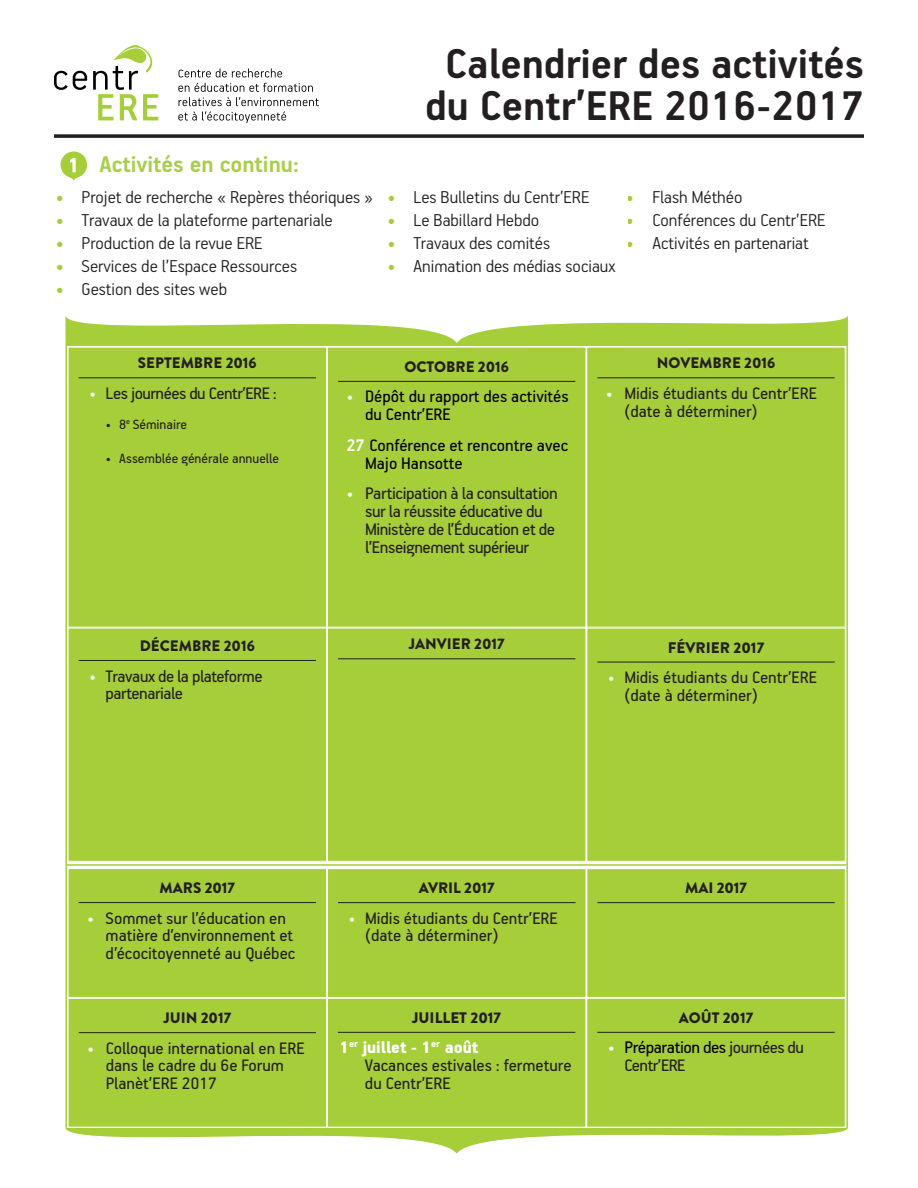
<style>
.page{position:relative;width:918px;height:1188px;background:#fff}
.page>*{position:absolute;margin:0;border:0;box-sizing:border-box;transform-origin:0 0}
.t1{font:700 46.5px/42.5px "PF Handbook Pro";color:#231f20;text-align:center}
.t2{font:700 25.5px "PF Handbook Pro";color:#a9ce49}
.t3{font:300 19.2px "PF Handbook Pro";color:#231f20}
.Contenu_-bullet{font:18.75px/17.9px "PF Handbook Pro";letter-spacing:-.02em;color:#231f20}
.Contenu_-numbering{font:18.75px "PF Handbook Pro";letter-spacing:-.02em;color:#000}
.Contenu_-bullet-2{font:18.6px/17.7px "PF Handbook Pro";color:#231f20}
.Contenu_-numbering-2{font:18.6px/17.7px "PF Handbook Pro";color:#231f20}
.Contenu_-bullet-3{font:18.6px/17.7px "PF Handbook Pro";color:#000}
.Contenu_-numbering-3{font:18.6px/17.7px "PF Handbook Pro";letter-spacing:-.025em;color:#231f20}
.Mois{font:900 15.3px "Brandon Grotesque";color:#231f20}
.Mois-2{font:900 15.15px "Brandon Grotesque";color:#231f20}
.Contenu_-numbering-4{font:15px "PF Handbook Pro";color:#231f20}
.s1{font-weight:900;color:#a6ce39}
.s2{font-size:18.75px;color:#fff}
.s3{font-weight:700;font-size:18.75px;color:#fff}
.s4{color:#fff}
.s5{font-weight:900;color:#fff}
.s6{font-size:18.6px;color:#231f20}
</style>
<div class="page">
<svg style="left:65px;top:1127px;width:784px;height:27px"></svg>
<svg style="left:65px;top:315px;width:783px;height:31px"></svg>
<svg style="left:54px;top:134px;width:810px;height:4px;background:#3b3839"></svg>
<svg style="left:61px;top:152px;width:26px;height:29px"></svg>
<div style="left:68px;top:347px;width:259px;height:280px;background:#a6ce39"></div>
<hr style="left:79px;top:378px;width:237px;height:1px;background:#231f20">
<div style="left:68px;top:347px;width:259px;height:281px;border:1px solid #fff"></div>
<div style="left:327px;top:347px;width:259px;height:280px;background:#a6ce39"></div>
<hr style="left:338px;top:381px;width:237px;height:1px;background:#231f20">
<div style="left:327px;top:347px;width:259px;height:281px;border:1px solid #fff"></div>
<div style="left:68px;top:628px;width:259px;height:233px;background:#a6ce39"></div>
<hr style="left:79px;top:660px;width:237px;height:1px;background:#231f20">
<div style="left:68px;top:628px;width:259px;height:234px;border:1px solid #fff"></div>
<div style="left:327px;top:628px;width:259px;height:233px;background:#a6ce39"></div>
<hr style="left:338px;top:659px;width:237px;height:1px;background:#231f20">
<div style="left:327px;top:628px;width:259px;height:234px;border:1px solid #fff"></div>
<div style="left:587px;top:628px;width:258px;height:233px;background:#a6ce39"></div>
<hr style="left:597px;top:662px;width:238px;height:1px;background:#231f20">
<div style="left:586px;top:628px;width:260px;height:234px;border:1px solid #fff"></div>
<svg style="left:54px;top:71px;width:33px;height:19px"></svg>
<svg style="left:93px;top:45px;width:65px;height:75px"></svg>
<svg style="left:179px;top:68px;width:103px;height:9px"></svg>
<svg style="left:178px;top:83px;width:141px;height:40px"></svg>
<hr style="left:67px;top:864px;width:779px;height:2px;background:#a6ce39">
<hr style="left:846px;top:346px;width:2px;height:782px;background:#a6ce39">
<hr style="left:65px;top:345px;width:2px;height:783px;background:#a6ce39">
<div style="left:68px;top:869px;width:259px;height:128px;background:#a6ce39"></div>
<hr style="left:79px;top:902px;width:237px;height:1px;background:#231f20">
<div style="left:68px;top:868px;width:259px;height:130px;border:1px solid #fff"></div>
<div style="left:328px;top:869px;width:258px;height:128px;background:#a6ce39"></div>
<hr style="left:338px;top:902px;width:237px;height:1px;background:#231f20">
<div style="left:327px;top:868px;width:259px;height:130px;border:1px solid #fff"></div>
<div style="left:587px;top:869px;width:258px;height:128px;background:#a6ce39"></div>
<hr style="left:597px;top:902px;width:238px;height:1px;background:#231f20">
<div style="left:586px;top:868px;width:260px;height:130px;border:1px solid #fff"></div>
<div style="left:68px;top:998px;width:259px;height:129px;background:#a6ce39"></div>
<hr style="left:79px;top:1032px;width:237px;height:1px;background:#231f20">
<div style="left:68px;top:998px;width:259px;height:130px;border:1px solid #fff"></div>
<div style="left:327px;top:998px;width:259px;height:129px;background:#a6ce39"></div>
<hr style="left:338px;top:1032px;width:237px;height:1px;background:#231f20">
<div style="left:327px;top:998px;width:259px;height:130px;border:1px solid #fff"></div>
<div style="left:587px;top:998px;width:258px;height:129px;background:#a6ce39"></div>
<hr style="left:597px;top:1032px;width:238px;height:1px;background:#231f20">
<div style="left:586px;top:998px;width:260px;height:130px;border:1px solid #fff"></div>
<div style="left:587px;top:347px;width:258px;height:280px;background:#a6ce39"></div>
<hr style="left:597px;top:378px;width:238px;height:1px;background:#231f20">
<div style="left:586px;top:347px;width:260px;height:281px;border:1px solid #fff"></div>
<h2 class="t2" style="left:99px;top:148px;width:201px">Activités en continu:</h2>
<p class="t3" style="left:56px;top:185px;width:319px"><span class="s1">•</span> Projet de recherche « Repères théoriques »</p>
<p class="t3" style="left:56px;top:208px;width:278px"><span class="s1">•</span> Travaux de la plateforme partenariale</p>
<p class="t3" style="left:56px;top:231px;width:208px"><span class="s1">•</span> Production de la revue ERE</p>
<p class="t3" style="left:56px;top:255px;width:242px"><span class="s1">•</span> Services de l’Espace Ressources</p>
<p class="t3" style="left:56px;top:278px;width:172px"><span class="s1">•</span> Gestion des sites web</p>
<p class="t1" style="left:425px;top:41px;width:440px">Calendrier des activités du Centr’ERE 2016-2017</p>
<p class="t3" style="left:388px;top:185px;width:203px"><span class="s1">•</span> Les Bulletins du Centr’ERE</p>
<p class="t3" style="left:388px;top:208px;width:153px"><span class="s1">•</span> Le Babillard Hebdo</p>
<p class="t3" style="left:388px;top:231px;width:164px"><span class="s1">•</span> Travaux des comités</p>
<p class="t3" style="left:388px;top:255px;width:229px"><span class="s1">•</span> Animation des médias sociaux</p>
<p class="t3" style="left:627px;top:185px;width:117px"><span class="s1">•</span> Flash Méthéo</p>
<p class="t3" style="left:627px;top:208px;width:200px"><span class="s1">•</span> Conférences du Centr’ERE</p>
<p class="t3" style="left:627px;top:231px;width:183px"><span class="s1">•</span> Activités en partenariat</p>
<p class="Mois-2" style="left:138px;top:352px;width:120px">SEPTEMBRE 2016</p>
<p class="Contenu_-numbering-3" style="left:89px;top:384px;width:189px"><span class="s2">•</span> Les journées du Centr’ERE :</p>
<p class="Contenu_-numbering-4" style="left:106px;top:416px;width:83px">• 8<sup>e</sup> Séminaire</p>
<p class="Contenu_-numbering-4" style="left:106px;top:449px;width:175px">• Assemblée générale annuelle</p>
<p class="Mois-2" style="left:140px;top:635px;width:117px">DÉCEMBRE 2016</p>
<p class="Contenu_-numbering-3" style="left:106px;top:666px;width:158px;text-indent:-17px"><span class="s2">•</span> Travaux de la plateforme partenariale</p>
<p class="Mois-2" style="left:404px;top:356px;width:106px">OCTOBRE 2016</p>
<p class="Contenu_-bullet-3" style="left:365px;top:387px;width:205px;text-indent:-18px"><span class="s2">•</span> Dépôt du rapport des activités du Centr’ERE</p>
<p class="Contenu_-bullet-3" style="left:365px;top:436px;width:205px;text-indent:-18px"><span class="s3">27</span> Conférence et rencontre avec<br>Majo Hansotte</p>
<p class="Contenu_-bullet" style="left:365px;top:484px;width:194px;text-indent:-18px"><span class="s4">•</span> Participation à la consultation sur la réussite éducative du<br>Ministère de l’Éducation et de l’Enseignement supérieur</p>
<p class="Mois-2" style="left:657px;top:352px;width:120px">NOVEMBRE 2016</p>
<p class="Contenu_-bullet-2" style="left:624px;top:384px;width:194px;text-indent:-18px"><span class="s2">•</span> Midis étudiants du Centr’ERE (date à déterminer)</p>
<p class="Mois-2" style="left:409px;top:633px;width:98px">JANVIER 2017</p>
<p class="Mois" style="left:668px;top:636px;width:98px">FÉVRIER 2017</p>
<p class="Contenu_-numbering-2" style="left:624px;top:668px;width:194px;text-indent:-17px"><span class="s2">•</span> Midis étudiants du Centr’ERE (date à déterminer)</p>
<p class="Mois-2" style="left:160px;top:877px;width:77px">MARS 2017</p>
<p class="Contenu_-bullet-2" style="left:106px;top:908px;width:191px;text-indent:-18px"><span class="s2">•</span> Sommet sur l’éducation en matière d’environnement et d’écocitoyenneté au Québec</p>
<p class="Mois-2" style="left:163px;top:1007px;width:69px">JUIN 2017</p>
<p class="Contenu_-bullet-2" style="left:106px;top:1039px;width:200px;text-indent:-18px"><span class="s2">•</span> Colloque international en ERE dans le cadre du 6e Forum<br>Planèt’ERE 2017</p>
<p class="Mois-2" style="left:419px;top:877px;width:77px">AVRIL 2017</p>
<p class="Contenu_-numbering-2" style="left:365px;top:908px;width:194px;text-indent:-17px"><span class="s2">•</span> Midis étudiants du Centr’ERE (date à déterminer)</p>
<p class="Mois" style="left:412px;top:1007px;width:91px">JUILLET 2017</p>
<p class="Contenu_-bullet-2" style="left:365px;top:1038px;width:208px;text-indent:-26px"><span class="s5">1</span><sup>er</sup> <span class="s5">juillet - 1</span><sup>er</sup> <span class="s5">août<br></span>Vacances estivales : fermeture du Centr’ERE</p>
<p class="Mois-2" style="left:685px;top:877px;width:64px">MAI 2017</p>
<p class="Mois-2" style="left:679px;top:1007px;width:76px">AOÛT 2017</p>
<p class="Contenu_-numbering" style="left:608px;top:1036px;width:198px"><span class="s4">•</span> Préparation des <span class="s6">journées du</span></p>
<p class="Contenu_-numbering-3" style="left:624px;top:1056px;width:63px">Centr’ERE</p>
</div>
